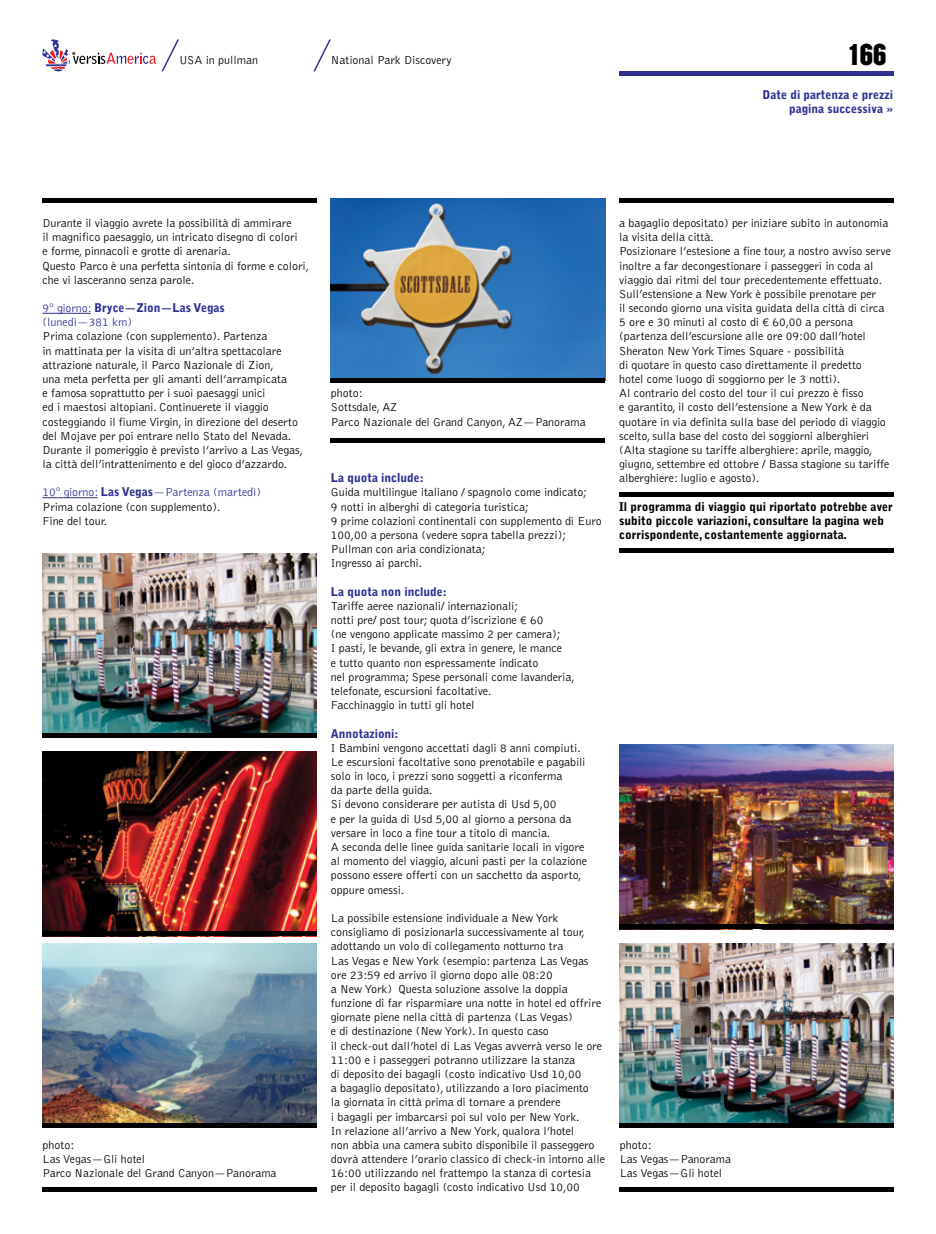
<style>
.page{position:relative;width:936px;height:1234px;background:#fff}
.page>*{position:absolute;margin:0;border:0;box-sizing:border-box;transform-origin:0 0}
.t1{font:26.25px "Champion HTF Welterweight";color:#000}
.t2{font:300 12px/14.1px "Bell Gothic";letter-spacing:-.005em;color:#000}
.t3{font:900 12px/14.1px "Bell Gothic";letter-spacing:-.005em;color:#000}
.t4{font:900 12px/14.1px "Bell Gothic";letter-spacing:-.005em;color:#2e3092;text-align:right}
.t5{font:300 12px/14.1px "Bell Gothic";letter-spacing:-.005em;color:#2e3092}
.t6{font:300 11.85px/14.1px "Bell Gothic";color:#000}
.s1{font-weight:900}
.s2{color:#2e3092}
.s3{font-weight:900;color:#2e3092}
.s4{font-family:"Bell Gothic Std"}
</style>
<div class="page">
<svg style="left:42px;top:39px;width:137px;height:33px"></svg>
<svg style="left:313px;top:39px;width:18px;height:32px"></svg>
<div style="left:619px;top:71px;width:274px;height:5px;background:#2e3092"></div>
<hr style="left:43px;top:313px;width:48px;height:1px;background:#2e3092">
<hr style="left:43px;top:497px;width:54px;height:1px;background:#2e3092">
<div style="left:43px;top:1186px;width:274px;height:5px;background:#000"></div>
<img style="left:43px;top:943px;width:274px;height:179px">
<div style="left:43px;top:1122px;width:274px;height:5px;background:#000"></div>
<div style="left:43px;top:198px;width:274px;height:5px;background:#000"></div>
<div style="left:619px;top:198px;width:274px;height:5px;background:#000"></div>
<img style="left:619px;top:943px;width:274px;height:179px">
<img style="left:619px;top:744px;width:274px;height:180px">
<div style="left:619px;top:1186px;width:274px;height:5px;background:#000"></div>
<div style="left:619px;top:1122px;width:274px;height:5px;background:#000"></div>
<div style="left:619px;top:924px;width:274px;height:5px;background:#000"></div>
<img style="left:331px;top:198px;width:274px;height:180px">
<div style="left:331px;top:378px;width:274px;height:5px;background:#000"></div>
<div style="left:331px;top:437px;width:274px;height:5px;background:#000"></div>
<img style="left:43px;top:553px;width:274px;height:179px">
<div style="left:43px;top:732px;width:274px;height:5px;background:#000"></div>
<div style="left:619px;top:548px;width:274px;height:5px;background:#000"></div>
<img style="left:43px;top:751px;width:274px;height:180px">
<div style="left:43px;top:931px;width:274px;height:5px;background:#000"></div>
<div style="left:619px;top:491px;width:274px;height:5px;background:#000"></div>
<p class="t2" style="left:179px;top:53px;width:81px">USA in pullman</p>
<p class="t2" style="left:331px;top:53px;width:122px">National Park Discovery</p>
<h1 class="t1" style="left:848px;top:37px;width:39px">166</h1>
<p class="t4" style="left:762px;top:88px;width:132px">Date di partenza e prezzi pagina successiva »</p>
<p class="t2" style="left:43px;top:216px;width:268px">Durante il viaggio avrete la possibilità di ammirare<br>il magnifico paesaggio, un intricato disegno di colori<br>e forme, pinnacoli e grotte di arenaria.<br>Questo Parco è una perfetta sintonia di forme e colori, che vi lasceranno senza parole.</p>
<p class="t5" style="left:43px;top:301px;width:184px">9° giorno: <span class="s1">Bryce—Zion—Las Vegas </span>(lunedì—381 km)</p>
<p class="t2" style="left:43px;top:329px;width:262px">Prima colazione (con supplemento). Partenza<br>in mattinata per la visita di un’altra spettacolare attrazione naturale, il Parco Nazionale di Zion,<br>una meta perfetta per gli amanti dell’arrampicata<br>e famosa soprattutto per i suoi paesaggi unici<br>ed i maestosi altopiani. Continuerete il viaggio costeggiando il fiume Virgin, in direzione del deserto del Mojave per poi entrare nello Stato del Nevada.<br>Durante il pomeriggio è previsto l’arrivo a Las Vegas, la città dell’intrattenimento e del gioco d’azzardo.</p>
<p class="t2" style="left:43px;top:485px;width:220px"><span class="s2">10° giorno:</span> <span class="s3">Las Vegas</span><span class="s2">—Partenza (martedì)<br></span>Prima colazione (con supplemento).<br>Fine del tour.</p>
<p class="t2" style="left:43px;top:1138px;width:33px">photo:</p>
<p class="t6" style="left:43px;top:1152px;width:235px">Las Vegas—Gli hotel<br>Parco Nazionale del Grand Canyon—Panorama</p>
<p class="t2" style="left:331px;top:386px;width:33px">photo:</p>
<p class="t6" style="left:331px;top:400px;width:256px">Sottsdale, AZ<br>Parco Nazionale del Grand Canyon, AZ—Panorama</p>
<p class="t4" style="left:331px;top:471px;width:94px">La quota include:</p>
<p class="t2" style="left:331px;top:485px;width:272px">Guida multilingue italiano / spagnolo come indicato;<br>9 notti in alberghi di categoria turistica;<br>9 prime colazioni continentali con supplemento di Euro 100,00 a persona (vedere sopra tabella prezzi); Pullman con aria condizionata;<br>Ingresso ai parchi.</p>
<p class="t4" style="left:331px;top:584px;width:117px">La quota non include:</p>
<p class="t2" style="left:331px;top:599px;width:245px">Tariffe aeree nazionali/ internazionali;<br>notti pre/ post tour; quota d’iscrizione <span class="s4">€</span> 60<br>(ne vengono applicate massimo 2 per camera);<br>I pasti, le bevande, gli extra in genere, le mance<br>e tutto quanto non espressamente indicato<br>nel programma; Spese personali come lavanderia, telefonate, escursioni facoltative.<br>Facchinaggio in tutti gli hotel</p>
<p class="t4" style="left:331px;top:726px;width:69px">Annotazioni:</p>
<p class="t2" style="left:331px;top:740px;width:258px">I Bambini vengono accettati dagli 8 anni compiuti.<br>Le escursioni facoltative sono prenotabile e pagabili solo in loco, i prezzi sono soggetti a riconferma<br>da parte della guida.<br>Si devono considerare per autista di Usd 5,00<br>e per la guida di Usd 5,00 al giorno a persona da versare in loco a fine tour a titolo di mancia.<br>A seconda delle linee guida sanitarie locali in vigore al momento del viaggio, alcuni pasti per la colazione possono essere offerti con un sacchetto da asporto, oppure omessi.</p>
<p class="t2" style="left:331px;top:911px;width:276px">La possibile estensione individuale a New York consigliamo di posizionarla successivamente al tour, adottando un volo di collegamento notturno tra<br>Las Vegas e New York (esempio: partenza Las Vegas ore 23:59 ed arrivo il giorno dopo alle 08:20<br>a New York) Questa soluzione assolve la doppia funzione di far risparmiare una notte in hotel ed offrire giornate piene nella città di partenza (Las Vegas)<br>e di destinazione (New York). In questo caso<br>il check-out dall’hotel di Las Vegas avverrà verso le ore 11:00 e i passeggeri potranno utilizzare la stanza<br>di deposito dei bagagli (costo indicativo Usd 10,00<br>a bagaglio depositato), utilizzando a loro piacimento<br>la giornata in città prima di tornare a prendere<br>i bagagli per imbarcarsi poi sul volo per New York.<br>In relazione all’arrivo a New York, qualora l’hotel<br>non abbia una camera subito disponibile il passeggero dovrà attendere l’orario classico di check-in intorno alle 16:00 utilizzando nel frattempo la stanza di cortesia per il deposito bagagli (costo indicativo Usd 10,00</p>
<p class="t2" style="left:619px;top:216px;width:273px">a bagaglio depositato) per iniziare subito in autonomia la visita della città.<br>Posizionare l’estesione a fine tour, a nostro avviso serve inoltre a far decongestionare i passeggeri in coda al viaggio dai ritmi del tour precedentemente effettuato.<br>Sull’estensione a New York è possibile prenotare per<br>il secondo giorno una visita guidata della città di circa 5 ore e 30 minuti al costo di <span class="s4">€</span> 60,00 a persona (partenza dell’escursione alle ore 09:00 dall’hotel Sheraton New York Times Square - possibilità<br>di quotare in questo caso direttamente il predetto<br>hotel come luogo di soggiorno per le 3 notti).<br>Al contrario del costo del tour il cui prezzo è fisso<br>e garantito, il costo dell’estensione a New York è da quotare in via definita sulla base del periodo di viaggio scelto, sulla base del costo dei soggiorni alberghieri (Alta stagione su tariffe alberghiere: aprile, maggio, giugno, settembre ed ottobre / Bassa stagione su tariffe alberghiere: luglio e agosto).</p>
<p class="t3" style="left:619px;top:499px;width:275px">Il programma di viaggio qui riportato potrebbe aver subito piccole variazioni, consultare la pagina web corrispondente, costantemente aggiornata.</p>
<p class="t2" style="left:619px;top:1138px;width:33px">photo:</p>
<p class="t6" style="left:619px;top:1152px;width:113px">Las Vegas—Panorama<br>Las Vegas—Gli hotel</p>
</div>
